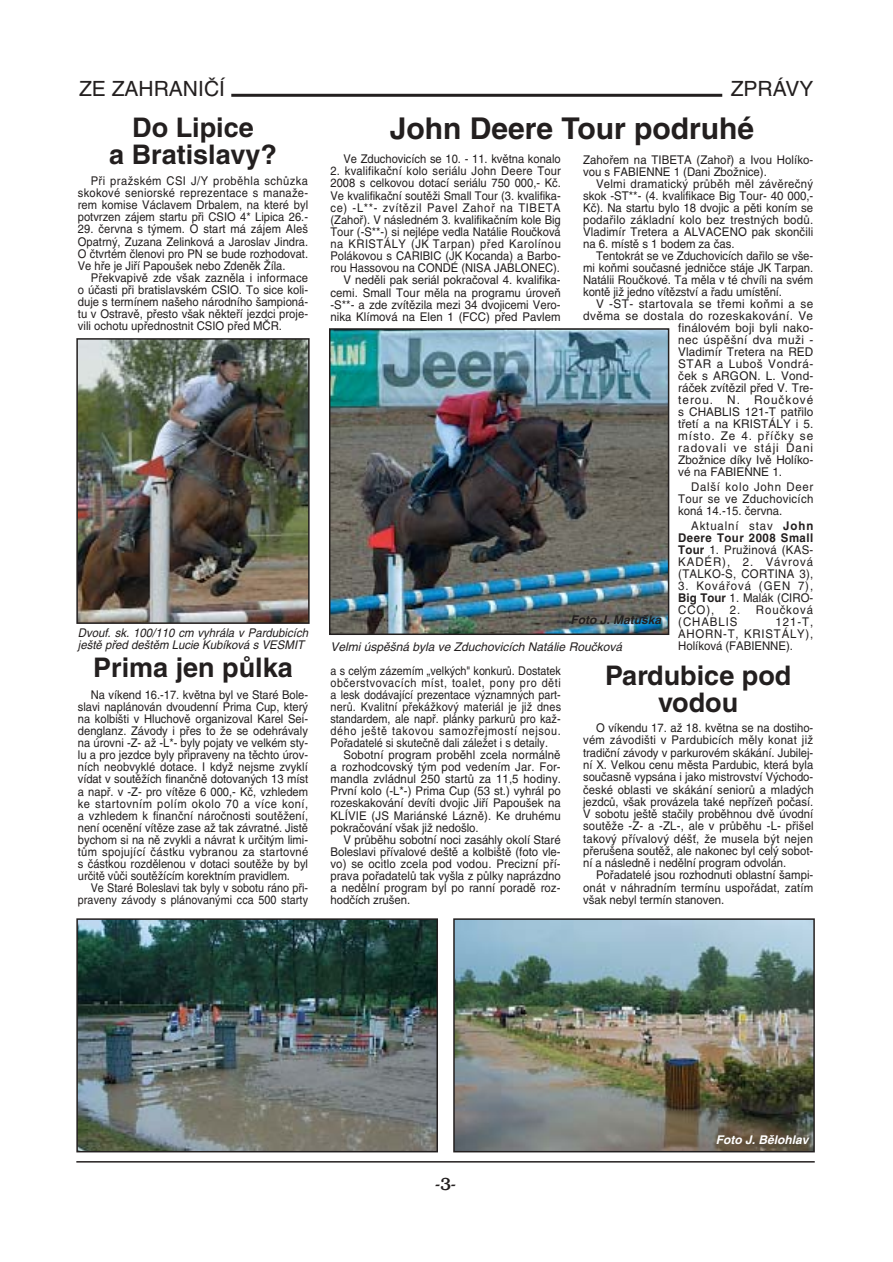
<style>
.page{position:relative;width:893px;height:1262px;background:#fff}
.page>*{position:absolute;margin:0;border:0;box-sizing:border-box;transform-origin:0 0}
.t1{font:700 30px "Helvetica CE";color:#231f1f}
.t2{font:700 27px/27.3px "Helvetica CE";color:#231f1f;text-align:center}
.t3{font:21px "Helvetica CE";color:#231f1f}
.t4{font:500 18px "Bookman Itc TCE";color:#231f1f}
.t5{font:12px/12px "Helvetica CE";color:#231f1f;text-align:justify;scale:.93 1}
.t6{font:12px/12px "Helvetica CE";color:#231f1f;text-align:justify;scale:.95 1}
.t7{font:12px/12.3px "Helvetica CE";color:#231f1f;text-align:justify;scale:.94 1}
.t8{font:12px/12px "Helvetica CE";color:#231f1f;text-align:right;scale:.9 1}
.t9{font:12px "Helvetica CE";color:#231f1f}
.t10{font:italic 12px/12px "Helvetica CE";color:#231f1f;scale:.95 1}
.t11{font:12px "Helvetica CE";letter-spacing:.035em;color:#231f1f}
.t12{font:italic 12px "Helvetica CE";color:#231f1f}
.t13{font:12px "Helvetica CE";letter-spacing:.02em;color:#231f1f}
.t14{font:12px "Helvetica CE";letter-spacing:.085em;color:#231f1f}
.t15{font:12px "Helvetica CE";letter-spacing:.04em;color:#231f1f}
.t16{font:12px "Helvetica CE";letter-spacing:.08em;color:#231f1f}
.t17{font:12px/12px "Helvetica CE";letter-spacing:.085em;color:#231f1f;scale:.95 1}
.t18{font:12px "Helvetica CE";letter-spacing:.045em;color:#231f1f}
.t19{font:italic 700 12px "Helvetica CE";color:#fff}
.t20{font:italic 700 12px "Helvetica CE";color:#231f1f}
.s1{font-weight:700}
</style>
<div class="page">
<hr style="left:231px;top:94px;width:491px;height:3px;background:#231f1f">
<hr style="left:76px;top:1161px;width:738px;height:1px;background:#231f1f">
<img style="left:79px;top:921px;width:356px;height:228px">
<div style="left:76px;top:918px;width:362px;height:234px;border:2px solid #231f1f"></div>
<img style="left:456px;top:921px;width:355px;height:228px">
<div style="left:453px;top:918px;width:361px;height:234px;border:2px solid #231f1f"></div>
<img style="left:332px;top:331px;width:334px;height:301px">
<div style="left:329px;top:328px;width:340px;height:307px;border:2px solid #231f1f"></div>
<img style="left:79px;top:341px;width:227px;height:280px">
<div style="left:76px;top:338px;width:233px;height:286px;border:2px solid #231f1f"></div>
<h3 class="t3" style="left:79px;top:81px;width:147px">ZE ZAHRANIČÍ</h3>
<h3 class="t3" style="left:730px;top:81px;width:84px">ZPRÁVY</h3>
<h2 class="t2" style="left:109px;top:117px;width:169px">Do Lipice<br>a Bratislavy?</h2>
<p class="t5" style="left:78px;top:176px;width:249px;text-indent:13px">Při pražském CSI J/Y proběhla schůzka skokové seniorské reprezentace s manaže&shy;rem komise Václavem Drbalem, na které byl potvrzen zájem startu při CSIO 4* Lipica 26.-</p>
<p class="t5" style="left:78px;top:225px;width:249px">29. června s týmem. O start má zájem Aleš Opatrný, Zuzana Zelinková a Jaroslav Jindra.<br>O čtvrtém členovi pro PN se bude rozhodovat.<br>Ve hře je Jiří Papoušek nebo Zdeněk Žíla.</p>
<p class="t7" style="left:78px;top:273px;width:246px;text-indent:13px">Překvapivě zde však zazněla i informace o účasti při bratislavském CSIO. To sice koli&shy;duje s termínem našeho národního šampioná&shy;tu v Ostravě, přesto však někteří jezdci proje&shy;vili ochotu upřednostnit CSIO před MČR.</p>
<p class="t10" style="left:78px;top:627px;width:244px">Dvouf. sk. 100/110 cm vyhrála v Pardubicích ještě před deštěm Lucie Kubíková s VESMIT</p>
<h2 class="t2" style="left:93px;top:657px;width:201px">Prima jen půlka</h2>
<p class="t5" style="left:78px;top:690px;width:249px;text-indent:13px">Na víkend 16.-17. května byl ve Staré Bole&shy;slavi naplánován dvoudenní Prima Cup, který na kolbišti v Hluchově organizoval Karel Sei&shy;denglanz. Závody i přes to že se odehrávaly na úrovni -Z- až -L*- byly pojaty ve velkém sty&shy;lu a pro jezdce byly připraveny na těchto úrov&shy;ních neobvyklé dotace. I když nejsme zvyklí vídat v soutěžích finančně dotovaných 13 míst a např. v -Z- pro vítěze 6 000,- Kč, vzhledem ke startovním polím okolo 70 a více koní, a vzhledem k finanční náročnosti soutěžení, není ocenění vítěze zase až tak závratné. Jistě bychom si na ně zvykli a návrat k určitým limi&shy;tům spojující částku vybranou za startovné s částkou rozdělenou v dotaci soutěže by byl určitě vůči soutěžícím korektním pravidlem.</p>
<p class="t8" style="left:78px;top:883px;width:257px">Ve Staré Boleslavi tak byly v sobotu ráno při&shy;praveny závody s plánovanými cca 500 starty</p>
<h1 class="t1" style="left:389px;top:118px;width:366px">John Deere Tour podruhé</h1>
<p class="t5" style="left:343px;top:154px;width:235px">Ve Zduchovicích se 10. - 11. května konalo</p>
<p class="t5" style="left:330px;top:166px;width:249px;text-align:right">2. kvalifikační kolo seriálu John Deere Tour 2008 s celkovou dotací seriálu 750 000,- Kč.<br>Ve kvalifikační soutěži Small Tour (3. kvalifika&shy;ce) -L**- zvítězil Pavel Zahoř na TIBETA (Zahoř). V následném 3. kvalifikačním kole Big Tour (-S**-) si nejlépe vedla Natálie Roučková na KRISTÁLY (JK Tarpan) před Karolínou Polákovou s CARIBIC (JK Kocanda) a Barbo&shy;rou Hassovou na CONDÉ (NISA JABLONEC).<br>V neděli pak seriál pokračoval 4. kvalifika&shy;cemi. Small Tour měla na programu úroveň -S**- a zde zvítězila mezi 34 dvojicemi Vero&shy;nika Klímová na Elen 1 (FCC) před Pavlem</p>
<p class="t6" style="left:583px;top:155px;width:244px">Zahořem na TIBETA (Zahoř) a Ivou Holíko&shy;vou s FABIENNE 1 (Dani Zbožnice).</p>
<p class="t6" style="left:583px;top:179px;width:244px;text-indent:13px">Velmi dramatický průběh měl závěrečný skok -ST**- (4. kvalifikace Big Tour- 40 000,- Kč). Na startu bylo 18 dvojic a pěti koním se podařilo základní kolo bez trestných bodů.<br>Vladimír Tretera a ALVACENO pak skončili na 6. místě s 1 bodem za čas.</p>
<p class="t7" style="left:583px;top:251px;width:246px;text-indent:13px">Tentokrát se ve Zduchovicích dařilo se vše&shy;mi koňmi současné jedničce stáje JK Tarpan.<br>Natálii Roučkové. Ta měla v té chvíli na svém kontě již jedno vítězství a řadu umístění.</p>
<p class="t11" style="left:596px;top:299px;width:219px">V -ST- startovala se třemi koňmi a se</p>
<p class="t11" style="left:583px;top:311px;width:231px">dvěma se dostala do rozeskakování. Ve</p>
<p class="t13" style="left:678px;top:323px;width:137px">finálovém boji byli nako-</p>
<p class="t15" style="left:678px;top:335px;width:136px">nec úspěšní dva muži -</p>
<p class="t9" style="left:678px;top:347px;width:137px">Vladimír Tretera na RED</p>
<p class="t18" style="left:678px;top:359px;width:137px">STAR a Luboš Vondrá-</p>
<p class="t13" style="left:678px;top:371px;width:137px">ček s ARGON. L. Vond-</p>
<p class="t9" style="left:678px;top:383px;width:137px">ráček zvítězil před V. Tre-</p>
<p class="t14" style="left:678px;top:395px;width:136px">terou. N. Roučkové</p>
<p class="t9" style="left:678px;top:407px;width:136px">s CHABLIS 121-T patřilo</p>
<p class="t9" style="left:678px;top:419px;width:137px">třetí a na KRISTÁLY i 5.</p>
<p class="t16" style="left:678px;top:431px;width:136px">místo. Ze 4. příčky se</p>
<p class="t14" style="left:678px;top:443px;width:136px">radovali ve stáji Dani</p>
<p class="t9" style="left:678px;top:455px;width:137px">Zbožnice díky Ivě Holíko-</p>
<p class="t9" style="left:678px;top:467px;width:105px">vé na FABIENNE 1.</p>
<p class="t6" style="left:678px;top:482px;width:144px;text-indent:13px">Další kolo John Deer Tour se ve Zduchovicích koná 14.-15. června.</p>
<p class="t6" style="left:678px;top:521px;width:144px;text-indent:13px">Aktualní stav <span class="s1">John Deere Tour 2008 Small Tour</span> 1. Pružinová (KAS-KADÉR), 2. Vávrová (TALKO-S, CORTINA 3),</p>
<p class="t6" style="left:678px;top:581px;width:144px">3. Kovářová (GEN 7), <span class="s1">Big Tour</span> 1. Malák (CIRO-CCO),</p>
<p class="t17" style="left:678px;top:605px;width:143px;text-indent:52px">2. Roučková (CHABLIS</p>
<p class="t20" style="left:570px;top:615px;width:92px">Foto J. Matuška</p>
<p class="t6" style="left:678px;top:617px;width:144px;text-indent:97px">121-T, AHORN-T, KRISTÁLY), Holíková (FABIENNE).</p>
<p class="t12" style="left:330px;top:642px;width:293px">Velmi úspěšná byla ve Zduchovicích Natálie Roučková</p>
<p class="t8" style="left:330px;top:666px;width:258px;text-align:justify">a s celým zázemím „velkých" konkurů. Dostatek občerstvovacích míst, toalet, pony pro děti a lesk dodávající prezentace významných part&shy;nerů. Kvalitní překážkový materiál je již dnes standardem, ale např. plánky parkurů pro kaž&shy;dého ještě takovou samozřejmostí nejsou.<br>Pořadatelé si skutečně dali záležet i s detaily.</p>
<p class="t6" style="left:330px;top:750px;width:244px;text-indent:13px">Sobotní program proběhl zcela normálně a rozhodcovský tým pod vedením Jar. For&shy;mandla zvládnul 250 startů za 11,5 hodiny.<br>První kolo (-L*-) Prima Cup (53 st.) vyhrál po rozeskakování devíti dvojic Jiří Papoušek na KLÍVIE (JS Mariánské Lázně). Ke druhému pokračování však již nedošlo.</p>
<p class="t6" style="left:330px;top:834px;width:244px;text-indent:13px">V průběhu sobotní noci zasáhly okolí Staré Boleslavi přívalové deště a kolbiště (foto vle&shy;vo) se ocitlo zcela pod vodou. Precizní pří&shy;prava pořadatelů tak vyšla z půlky naprázdno a nedělní program byl po ranní poradě roz&shy;hodčích zrušen.</p>
<h2 class="t2" style="left:605px;top:665px;width:188px">Pardubice pod vodou</h2>
<p class="t7" style="left:583px;top:723px;width:247px;text-indent:13px">O víkendu 17. až 18. května se na dostiho&shy;vém závodišti v Pardubicích měly konat již tradiční závody v parkurovém skákání. Jubilej&shy;ní X. Velkou cenu města Pardubic, která byla současně vypsána i jako mistrovství Východo&shy;české oblasti ve skákání seniorů a mladých jezdců, však provázela také nepřízeň počasí.<br>V sobotu ještě stačily proběhnou dvě úvodní soutěže -Z- a -ZL-, ale v průběhu -L- přišel takový přívalový déšť, že musela být nejen přerušena soutěž, ale nakonec byl celý sobot&shy;ní a následně i nedělní program odvolán.</p>
<p class="t6" style="left:583px;top:870px;width:244px;text-indent:13px">Pořadatelé jsou rozhodnuti oblastní šampi&shy;onát v náhradním termínu uspořádat, zatím však nebyl termín stanoven.</p>
<h3 class="t4" style="left:435px;top:1178px;width:22px">-3-</h3>
<p class="t19" style="left:715px;top:1135px;width:94px">Foto J. Bělohlav</p>
</div>
